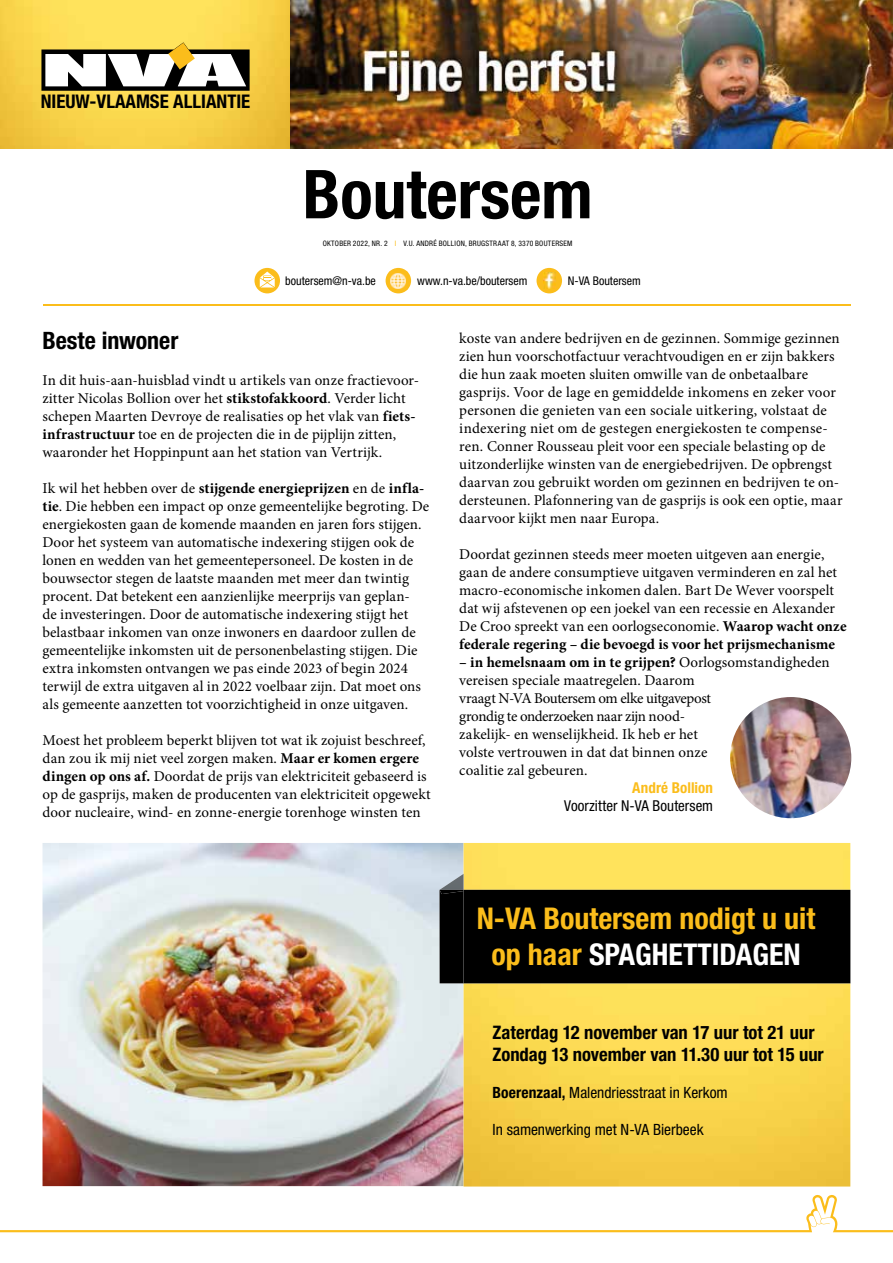
<style>
.page{position:relative;width:893px;height:1263px;background:#fff}
.page>*{position:absolute;margin:0;border:0;box-sizing:border-box;transform-origin:0 0}
.t1{font:700 condensed 67.5px "Helvetica Neue LT Std";color:#000}
.t2{font:700 condensed 30px/36px "Helvetica Neue LT Std";color:#fbbd1b;text-align:center}
.t3{font:700 condensed 24px "Helvetica Neue LT Std";color:#000}
.t4{font:700 condensed 18.9px "Helvetica Neue LT Std";color:#000}
.t5{font:700 condensed 18.6px/21.8px "Helvetica Neue LT Std";color:#000}
.t6{font:condensed 15.6px "Helvetica Neue LT Std";color:#000}
.t7{font:15px/18px "Minion Pro";color:#000}
.t8{font:condensed 15px "Helvetica Neue LT Std";color:#000}
.t9{font:700 condensed 15px "Helvetica Neue LT Std";letter-spacing:.005em;color:#fbbd1b}
.t10{font:condensed 12px "Helvetica Neue LT Std";color:#000}
.t11{font:condensed 7.5px "Helvetica Neue LT Std";letter-spacing:.035em;color:#000}
.s1{color:#fbbd1b}
.s2{font-weight:700}
.s3{color:#fff}
</style>
<div class="page">
<img style="left:730px;top:697px;width:121px;height:121px;border-radius:61px">
<img style="left:289px;top:0;width:604px;height:149px">
<img style="left:43px;top:843px;width:807px;height:343px">
<hr style="left:850px;top:890px;width:1px;height:93px;background:#000">
<div style="left:439px;top:890px;width:411px;height:93px;background:#000"></div>
<img style="left:439px;top:874px;width:24px;height:20px">
<svg style="left:463px;top:874px;width:1px;height:17px"></svg>
<div style="left:386px;top:268px;width:25px;height:25px;background:#fbbd1b;border-radius:50%"></div>
<img style="left:389px;top:271px;width:19px;height:19px">
<svg style="left:254px;top:268px;width:26px;height:25px"></svg>
<svg style="left:260px;top:272px;width:15px;height:15px"></svg>
<div style="left:536px;top:268px;width:26px;height:25px;background:#fbbd1b;border-radius:50%"></div>
<img style="left:543px;top:273px;width:12px;height:16px">
<hr style="left:43px;top:305px;width:807px;height:1px;background:#fbbd1b">
<svg style="left:0;top:1195px;width:893px;height:37px"></svg>
<svg style="left:0;top:0;width:289px;height:149px;background:#f7d24a"></svg>
<svg style="left:41px;top:42px;width:209px;height:49px"></svg>
<p class="t4" style="left:41px;top:90px;width:211px">NIEUW-VLAAMSE ALLIANTIE</p>
<h1 class="t1" style="left:303px;top:153px;width:291px">Boutersem</h1>
<p class="t11" style="left:323px;top:239px;width:251px">OKTOBER 2022, NR. 2 <span class="s1">I</span> V.U. ANDRÉ BOLLION, BRUGSTRAAT 8, 3370 BOUTERSEM</p>
<p class="t10" style="left:285px;top:274px;width:92px">boutersem@n-va.be</p>
<p class="t10" style="left:417px;top:274px;width:112px">www.n-va.be/boutersem</p>
<p class="t10" style="left:568px;top:274px;width:74px">N-VA Boutersem</p>
<h3 class="t3" style="left:43px;top:326px;width:137px">Beste inwoner</h3>
<p class="t7" style="left:43px;top:371px;width:378px">In dit huis-aan-huisblad vindt u artikels van onze fractievoor&shy;zitter Nicolas Bollion over het <span class="s2">stikstofakkoord</span>. Verder licht schepen Maarten Devroye de realisaties op het vlak van <span class="s2">fiets&shy;infrastructuur</span> toe en de projecten die in de pijplijn zitten, waaronder het Hoppinpunt aan het station van Vertrijk.</p>
<p class="t7" style="left:43px;top:479px;width:388px">Ik wil het hebben over de <span class="s2">stijgende energieprijzen</span> en de <span class="s2">infla&shy;tie</span>. Die hebben een impact op onze gemeentelijke begroting. De energiekosten gaan de komende maanden en jaren fors stijgen.<br>Door het systeem van automatische indexering stijgen ook de lonen en wedden van het gemeentepersoneel. De kosten in de bouwsector stegen de laatste maanden met meer dan twintig procent. Dat betekent een aanzienlijke meerprijs van geplan-<br>de investeringen. Door de automatische indexering stijgt het belastbaar inkomen van onze inwoners en daardoor zullen de gemeentelijke inkomsten uit de personenbelasting stijgen. Die extra inkomsten ontvangen we pas einde 2023 of begin 2024 terwijl de extra uitgaven al in 2022 voelbaar zijn. Dat moet ons als gemeente aanzetten tot voorzichtigheid in onze uitgaven.</p>
<p class="t7" style="left:43px;top:731px;width:390px">Moest het probleem beperkt blijven tot wat ik zojuist beschreef, dan zou ik mij niet veel zorgen maken. <span class="s2">Maar er komen ergere dingen op ons af.</span> Doordat de prijs van elektriciteit gebaseerd is op de gasprijs, maken de producenten van elektriciteit opgewekt door nucleaire, wind- en zonne-energie torenhoge winsten ten</p>
<p class="t7" style="left:459px;top:329px;width:385px">koste van andere bedrijven en de gezinnen. Sommige gezinnen zien hun voorschotfactuur verachtvoudigen en er zijn bakkers die hun zaak moeten sluiten omwille van de onbetaalbare gasprijs. Voor de lage en gemiddelde inkomens en zeker voor personen die genieten van een sociale uitkering, volstaat de indexering niet om de gestegen energiekosten te compense&shy;ren. Conner Rousseau pleit voor een speciale belasting op de uitzonderlijke winsten van de energiebedrijven. De opbrengst daarvan zou gebruikt worden om gezinnen en bedrijven te on&shy;dersteunen. Plafonnering van de gasprijs is ook een optie, maar daarvoor kijkt men naar Europa.</p>
<p class="t7" style="left:459px;top:545px;width:389px">Doordat gezinnen steeds meer moeten uitgeven aan energie, gaan de andere consumptieve uitgaven verminderen en zal het macro-economische inkomen dalen. Bart De Wever voorspelt dat wij afstevenen op een joekel van een recessie en Alexander De Croo spreekt van een oorlogseconomie. <span class="s2">Waarop wacht onze federale regering – die bevoegd is voor het prijsmechanisme</span></p>
<p class="t7" style="left:459px;top:653px;width:372px"><span class="s2">– in hemelsnaam om in te grijpen?</span> Oorlogsomstandigheden vereisen speciale maatregelen. Daarom<br>vraagt N-VA Boutersem om elke uitgavepost<br>grondig te onderzoeken naar zijn nood-<br>zakelijk- en wenselijkheid. Ik heb er het<br>volste vertrouwen in dat dat binnen onze<br>coalitie zal gebeuren.</p>
<p class="t9" style="left:632px;top:778px;width:82px">André Bollion</p>
<p class="t8" style="left:564px;top:797px;width:150px">Voorzitter N-VA Boutersem</p>
<h2 class="t2" style="left:477px;top:900px;width:340px">N-VA Boutersem nodigt u uit op haar <span class="s3">SPAGHETTIDAGEN</span></h2>
<p class="t5" style="left:492px;top:1021px;width:333px">Zaterdag 12 november van 17 uur tot 21 uur<br>Zondag 13 november van 11.30 uur tot 15 uur</p>
<p class="t6" style="left:492px;top:1083px;width:237px"><span class="s2">Boerenzaal,</span> Malendriesstraat in Kerkom</p>
<p class="t6" style="left:492px;top:1121px;width:213px">In samenwerking met N-VA Bierbeek</p>
</div>
